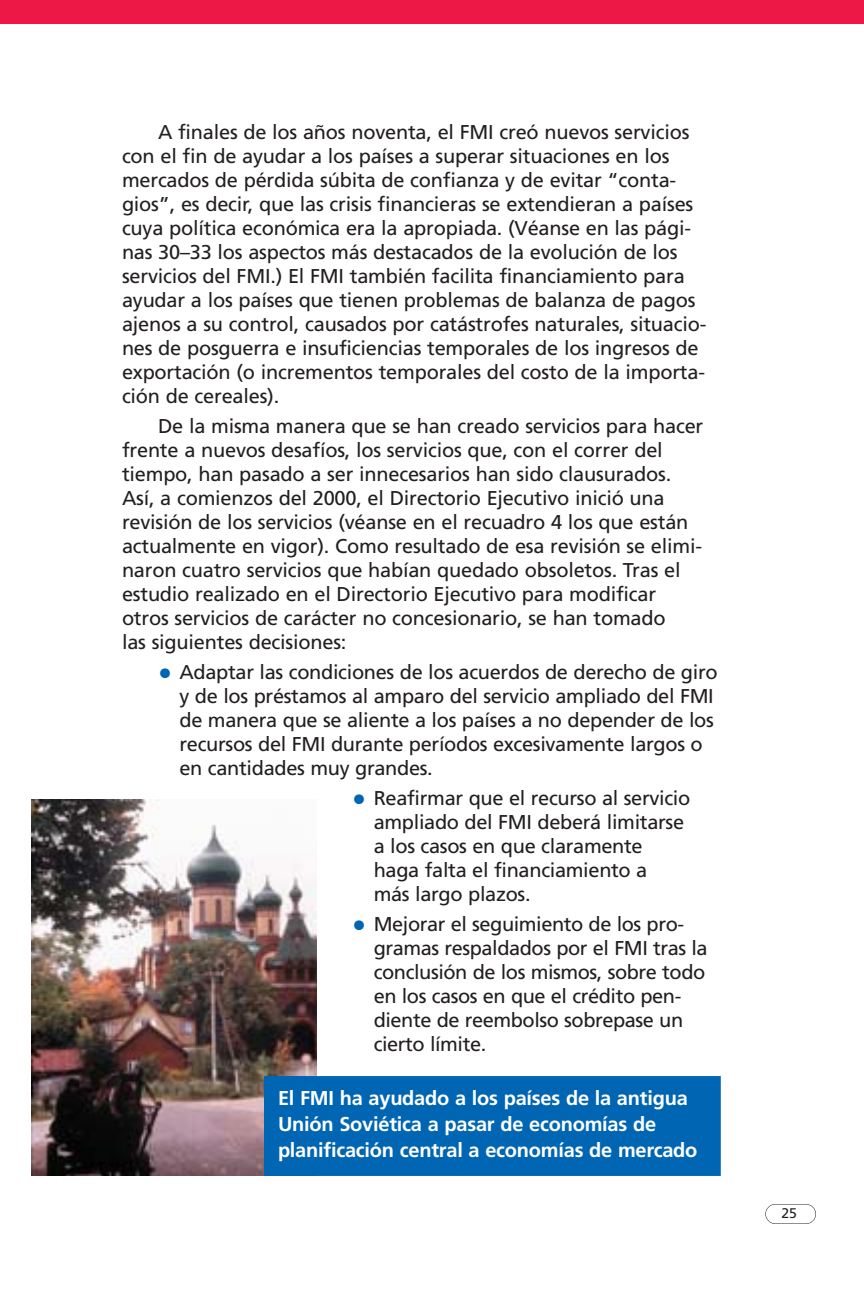
<style>
.page{position:relative;width:864px;height:1296px;background:#fff}
.page>*{position:absolute;margin:0;border:0;box-sizing:border-box;transform-origin:0 0}
.t1{font:20px/24px "Frutiger";letter-spacing:-.01em;color:#231f20}
.t2{font:700 20px/26px "Frutiger";letter-spacing:-.01em;color:#fff}
.t3{font:14px "Frutiger";color:#231f20}
.s1{font-size:28px;color:#0066b3}
</style>
<div class="page">
<div style="left:765px;top:1204px;width:51px;height:20px;border:1px solid #231f20;border-radius:10px"></div>
<div style="left:0;top:0;width:864px;height:24px;background:#ed1846"></div>
<img style="left:31px;top:799px;width:285px;height:377px">
<div style="left:265px;top:1077px;width:455px;height:98px;background:#0066b3"></div>
<div style="left:264px;top:1076px;width:457px;height:100px;border:2px solid #0066b3"></div>
<p class="t1" style="left:122px;top:122px;width:586px;text-indent:36px">A finales de los años noventa, el FMI creó nuevos servicios con el fin de ayudar a los países a superar situaciones en los mercados de pérdida súbita de confianza y de evitar “conta&shy;gios”, es decir, que las crisis financieras se extendieran a países cuya política económica era la apropiada. (Véanse en las pági&shy;nas 30–33 los aspectos más destacados de la evolución de los servicios del FMI.) El FMI también facilita financiamiento para ayudar a los países que tienen problemas de balanza de pagos ajenos a su control, causados por catástrofes naturales, situacio&shy;nes de posguerra e insuficiencias temporales de los ingresos de exportación (o incrementos temporales del costo de la importa&shy;ción de cereales).</p>
<p class="t1" style="left:122px;top:416px;width:583px;text-indent:36px">De la misma manera que se han creado servicios para hacer frente a nuevos desafíos, los servicios que, con el correr del tiempo, han pasado a ser innecesarios han sido clausurados.<br>Así, a comienzos del 2000, el Directorio Ejecutivo inició una revisión de los servicios (véanse en el recuadro 4 los que están actualmente en vigor). Como resultado de esa revisión se elimi&shy;naron cuatro servicios que habían quedado obsoletos. Tras el estudio realizado en el Directorio Ejecutivo para modificar otros servicios de carácter no concesionario, se han tomado<br>las siguientes decisiones:</p>
<p class="t1" style="left:180px;top:662px;width:540px;text-indent:-22px"><span class="s1">•</span> Adaptar las condiciones de los acuerdos de derecho de giro y de los préstamos al amparo del servicio ampliado del FMI de manera que se aliente a los países a no depender de los recursos del FMI durante períodos excesivamente largos o en cantidades muy grandes.</p>
<p class="t1" style="left:374px;top:788px;width:318px;text-indent:-21px"><span class="s1">•</span> Reafirmar que el recurso al servicio ampliado del FMI deberá limitarse a los casos en que claramente haga falta el financiamiento a<br>más largo plazos.</p>
<p class="t1" style="left:374px;top:914px;width:335px;text-indent:-21px"><span class="s1">•</span> Mejorar el seguimiento de los pro&shy;gramas respaldados por el FMI tras la conclusión de los mismos, sobre todo en los casos en que el crédito pen&shy;diente de reembolso sobrepase un cierto límite.</p>
<p class="t2" style="left:278px;top:1087px;width:421px">El FMI ha ayudado a los países de la antigua<br>Unión Soviética a pasar de economías de planificación central a economías de mercado</p>
<p class="t3" style="left:782px;top:1207px;width:17px">25</p>
</div>
